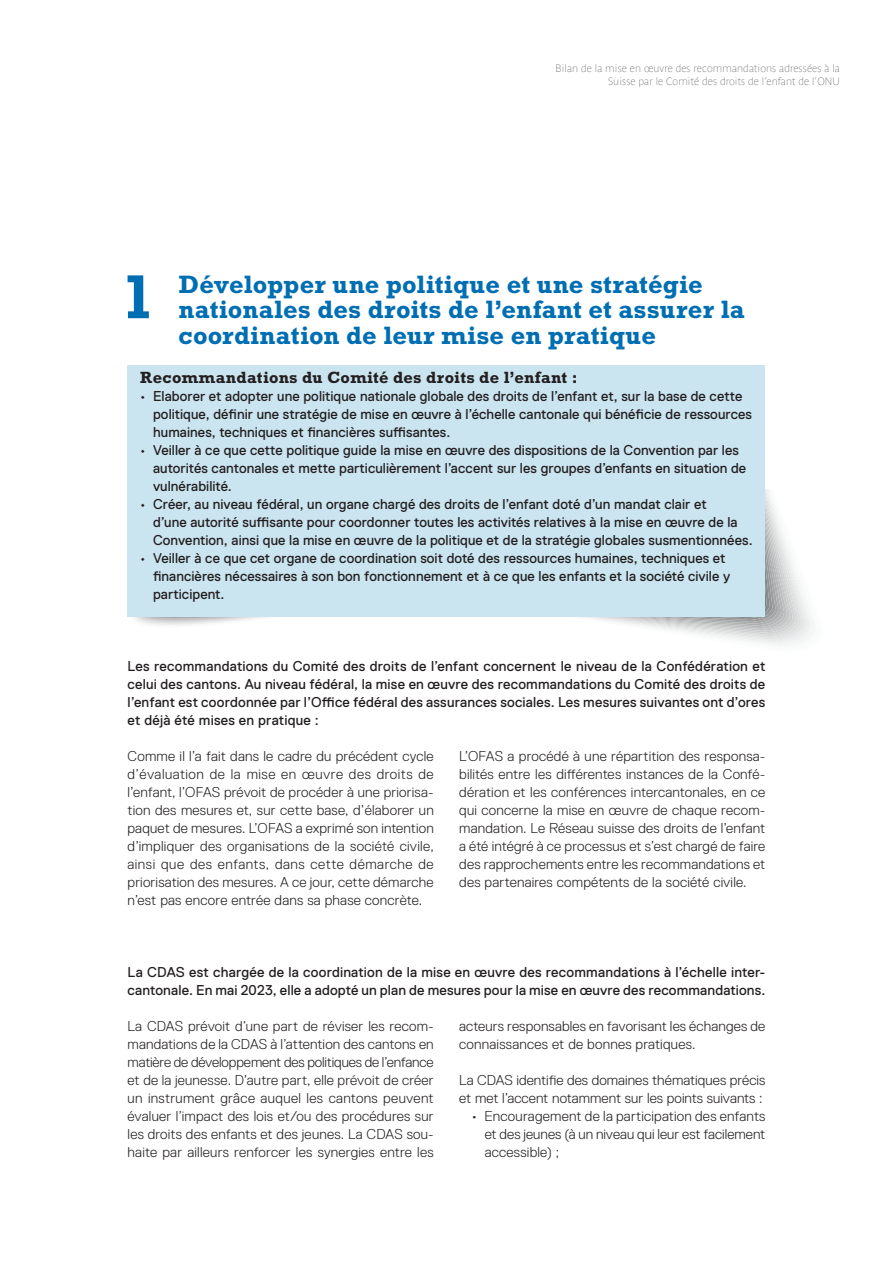
<style>
.page{position:relative;width:893px;height:1263px;background:#fff}
.page>*{position:absolute;margin:0;border:0;box-sizing:border-box;transform-origin:0 0}
.t1{font:700 63px "Rockwell Std";color:#006eb3}
.t2{font:700 25.5px/25.5px "Rockwell Std";letter-spacing:.005em;color:#006eb3}
.t3{font:700 16.5px "Rockwell Std";letter-spacing:.015em;color:#231f20}
.t4{font:300 14.25px/18px "Replica Pro";letter-spacing:.01em;color:#231f20;text-align:justify}
.t5{font:14.25px/18px "Replica Pro";letter-spacing:.005em;color:#231f20}
.t6{font:10.5px/12.6px "Parisine Std Clair";letter-spacing:.01em;color:#57585a;text-align:right}
.s1{font-weight:700}
</style>
<div class="page">
<svg style="left:128px;top:616px;width:200px;height:9px"></svg>
<svg style="left:532px;top:489px;width:281px;height:157px"></svg>
<div style="left:128px;top:365px;width:637px;height:251px;background:#cae4f0"></div>
<p class="t6" style="left:556px;top:62px;width:286px">Bilan de la mise en œuvre des recommandations adressées à la<br>Suisse par le Comité des droits de l’enfant de l’ONU</p>
<h1 class="t1" style="left:121px;top:260px;width:36px">1</h1>
<h2 class="t2" style="left:179px;top:271px;width:568px">Développer une politique et une stratégie nationales des droits de l’enfant et assurer la coordination de leur mise en pratique</h2>
<p class="t3" style="left:140px;top:367px;width:439px">Recommandations du Comité des droits de l’enfant :</p>
<p class="t5" style="left:153px;top:387px;width:600px;text-indent:-13px">• Elaborer et adopter une politique nationale globale des droits de l’enfant et, sur la base de cette politique, définir une stratégie de mise en œuvre à l’échelle cantonale qui bénéficie de ressources humaines, techniques et financières suffisantes.</p>
<p class="t5" style="left:153px;top:441px;width:595px;text-indent:-13px">• Veiller à ce que cette politique guide la mise en œuvre des dispositions de la Convention par les autorités cantonales et mette particulièrement l’accent sur les groupes d’enfants en situation de vulnérabilité.</p>
<p class="t5" style="left:153px;top:495px;width:601px;text-indent:-13px">• Créer, au niveau fédéral, un organe chargé des droits de l’enfant doté d’un mandat clair et<br>d’une autorité suffisante pour coordonner toutes les activités relatives à la mise en œuvre de la<br>Convention, ainsi que la mise en œuvre de la politique et de la stratégie globales susmentionnées.</p>
<p class="t5" style="left:153px;top:549px;width:579px;text-indent:-13px">• Veiller à ce que cet organe de coordination soit doté des ressources humaines, techniques et financières nécessaires à son bon fonctionnement et à ce que les enfants et la société civile y participent.</p>
<p class="t5" style="left:128px;top:657px;width:639px;text-align:justify">Les recommandations du Comité des droits de l’enfant concernent le niveau de la Confédération et celui des cantons. Au niveau fédéral, la mise en œuvre des recommandations du Comité des droits de l’enfant est coordonnée par l’Office fédéral des assurances sociales. Les mesures suivantes ont d’ores et déjà été mises en pratique :</p>
<p class="t4" style="left:128px;top:747px;width:308px">Comme il l’a fait dans le cadre du précédent cycle d’évaluation de la mise en œuvre des droits de l’enfant, l’OFAS prévoit de procéder à une priorisa&shy;tion des mesures et, sur cette base, d’élaborer un paquet de mesures. L’OFAS a exprimé son intention d’impliquer des organisations de la société civile, ainsi que des enfants, dans cette démarche de priorisation des mesures. A ce jour, cette démarche n’est pas encore entrée dans sa phase concrète.</p>
<p class="t4" style="left:459px;top:747px;width:308px">L’OFAS a procédé à une répartition des responsa&shy;bilités entre les différentes instances de la Confé&shy;dération et les conférences intercantonales, en ce qui concerne la mise en œuvre de chaque recom&shy;mandation. Le Réseau suisse des droits de l’enfant a été intégré à ce processus et s’est chargé de faire des rapprochements entre les recommandations et des partenaires compétents de la société civile.</p>
<p class="t5" style="left:128px;top:963px;width:639px">La CDAS est chargée de la coordination de la mise en œuvre des recommandations à l’échelle inter&shy;cantonale. En mai 2023, elle a adopté un plan de mesures pour la mise en œuvre des recommandations.</p>
<p class="t4" style="left:128px;top:1017px;width:308px">La CDAS prévoit d’une part de réviser les recom&shy;mandations de la CDAS à l’attention des cantons en matière de développement des politiques de l’enfance et de la jeunesse. D’autre part, elle prévoit de créer un instrument grâce auquel les cantons peuvent évaluer l’impact des lois et/ou des procédures sur les droits des enfants et des jeunes. La CDAS sou&shy;haite par ailleurs renforcer les synergies entre les</p>
<p class="t4" style="left:459px;top:1017px;width:308px">acteurs responsables en favorisant les échanges de connaissances et de bonnes pratiques.</p>
<p class="t4" style="left:459px;top:1071px;width:308px">La CDAS identifie des domaines thématiques précis</p>
<p class="t4" style="left:459px;top:1089px;width:305px">et met l’accent notamment sur les points suivants :</p>
<p class="t4" style="left:472px;top:1107px;width:295px"><span class="s1">·</span> Encouragement de la participation des enfants</p>
<p class="t4" style="left:485px;top:1125px;width:282px">et des jeunes (à un niveau qui leur est facilement</p>
<p class="t4" style="left:485px;top:1143px;width:76px">accessible) ;</p>
</div>
